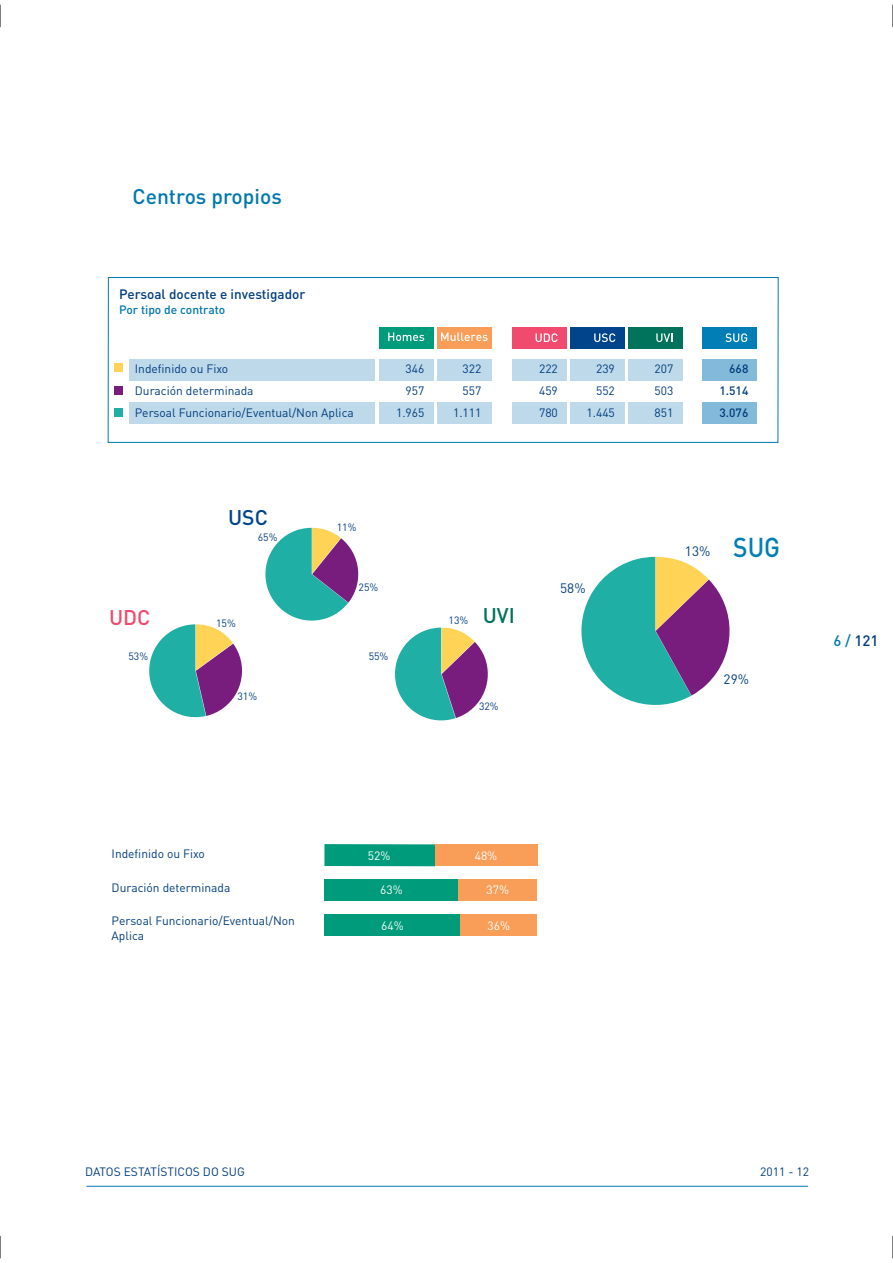
<style>
.page{position:relative;width:893px;height:1263px;background:#fff}
.page>*{position:absolute;margin:0;border:0;box-sizing:border-box;transform-origin:0 0}
.t1{font:500 27px "DIN";color:#007eb5;scale:.91 1}
.t2{font:500 21px "DIN";color:#0078ae}
.t3{font:500 21px "DIN";color:#f04a6f}
.t4{font:500 21px "DIN";color:#01448c}
.t5{font:500 21px "DIN";color:#01725b}
.t6{font:500 15px "DIN";color:#013d7d}
.t7{font:500 13.5px "DIN";color:#013d7d}
.t8{font:13.5px "DIN";color:#013d7d}
.t9{font:12px/14.4px "DIN";color:#013d7d}
.t10{font:12px "DIN";color:#fff}
.t11{font:500 12px "DIN";color:#0078ae}
.t12{font:500 12px "DIN";color:#013d7d}
.t13{font:10.5px "DIN";color:#013d7d}
.s1{color:#0078ae}
</style>
<div class="page">
<hr style="left:86px;top:1186px;width:722px;height:1px;background:#0078ae">
<svg style="left:581px;top:557px;width:149px;height:148px"></svg>
<svg style="left:395px;top:628px;width:93px;height:93px"></svg>
<svg style="left:265px;top:528px;width:94px;height:93px"></svg>
<svg style="left:149px;top:624px;width:93px;height:94px"></svg>
<div style="left:379px;top:327px;width:54px;height:21px;background:#009b7a"></div>
<div style="left:437px;top:327px;width:54px;height:21px;background:#f89e58"></div>
<div style="left:129px;top:359px;width:246px;height:22px;background:#bdd9ea"></div>
<div style="left:129px;top:402px;width:246px;height:22px;background:#bdd9ea"></div>
<div style="left:379px;top:359px;width:54px;height:22px;background:#bdd9ea"></div>
<div style="left:379px;top:402px;width:54px;height:22px;background:#bdd9ea"></div>
<div style="left:437px;top:359px;width:54px;height:22px;background:#bdd9ea"></div>
<div style="left:437px;top:402px;width:54px;height:22px;background:#bdd9ea"></div>
<div style="left:513px;top:359px;width:54px;height:22px;background:#bdd9ea"></div>
<div style="left:513px;top:402px;width:54px;height:22px;background:#bdd9ea"></div>
<div style="left:570px;top:359px;width:55px;height:22px;background:#bdd9ea"></div>
<div style="left:570px;top:402px;width:55px;height:22px;background:#bdd9ea"></div>
<div style="left:628px;top:359px;width:54px;height:22px;background:#bdd9ea"></div>
<div style="left:628px;top:402px;width:54px;height:22px;background:#bdd9ea"></div>
<div style="left:703px;top:359px;width:54px;height:22px;background:#83b9d9"></div>
<div style="left:703px;top:402px;width:54px;height:22px;background:#83b9d9"></div>
<div style="left:114px;top:363px;width:9px;height:9px;background:#fed356"></div>
<div style="left:114px;top:386px;width:9px;height:9px;background:#781d7d"></div>
<div style="left:114px;top:408px;width:9px;height:9px;background:#1fafa4"></div>
<div style="left:108px;top:277px;width:671px;height:166px;border:1px solid #0078ae"></div>
<svg style="left:441px;top:332px;width:47px;height:9px"></svg>
<svg style="left:388px;top:332px;width:36px;height:9px"></svg>
<div style="left:513px;top:327px;width:54px;height:21px;background:#f04a6f"></div>
<svg style="left:536px;top:333px;width:22px;height:9px"></svg>
<div style="left:570px;top:327px;width:55px;height:21px;background:#01448c"></div>
<svg style="left:594px;top:333px;width:21px;height:9px"></svg>
<div style="left:628px;top:327px;width:54px;height:21px;background:#01725b"></div>
<svg style="left:656px;top:333px;width:17px;height:9px"></svg>
<div style="left:703px;top:327px;width:54px;height:21px;background:#007eb5"></div>
<svg style="left:725px;top:333px;width:22px;height:9px"></svg>
<div style="left:324px;top:914px;width:136px;height:21px;background:#009b7a"></div>
<div style="left:460px;top:914px;width:77px;height:21px;background:#f89e58"></div>
<div style="left:324px;top:844px;width:111px;height:22px;background:#009b7a"></div>
<div style="left:435px;top:844px;width:102px;height:22px;background:#f89e58"></div>
<div style="left:324px;top:878px;width:134px;height:22px;background:#009b7a"></div>
<div style="left:458px;top:878px;width:79px;height:22px;background:#f89e58"></div>
<svg style="left:0;top:5px;width:1px;height:22px"></svg>
<svg style="left:0;top:1236px;width:1px;height:22px"></svg>
<svg style="left:892px;top:5px;width:1px;height:22px"></svg>
<svg style="left:892px;top:1236px;width:1px;height:22px"></svg>
<h2 class="t2" style="left:133px;top:183px;width:151px">Centros propios</h2>
<p class="t7" style="left:119px;top:285px;width:188px">Persoal docente e investigador</p>
<p class="t11" style="left:119px;top:302px;width:108px">Por tipo de contrato</p>
<p class="t9" style="left:135px;top:362px;width:95px">Indefinido ou Fixo</p>
<p class="t9" style="left:406px;top:362px;width:20px">346</p>
<p class="t9" style="left:463px;top:362px;width:20px">322</p>
<p class="t9" style="left:539px;top:362px;width:20px">222</p>
<p class="t9" style="left:596px;top:362px;width:20px">239</p>
<p class="t9" style="left:655px;top:362px;width:20px">207</p>
<p class="t12" style="left:729px;top:361px;width:21px">668</p>
<p class="t9" style="left:135px;top:383px;width:120px">Duración determinada</p>
<p class="t9" style="left:406px;top:383px;width:20px">957</p>
<p class="t9" style="left:463px;top:383px;width:20px">557</p>
<p class="t9" style="left:539px;top:383px;width:20px">459</p>
<p class="t9" style="left:596px;top:383px;width:20px">552</p>
<p class="t9" style="left:655px;top:383px;width:20px">503</p>
<p class="t12" style="left:719px;top:383px;width:30px">1.514</p>
<p class="t9" style="left:135px;top:405px;width:220px">Persoal Funcionario/Eventual/Non Aplica</p>
<p class="t9" style="left:396px;top:405px;width:30px">1.965</p>
<p class="t9" style="left:453px;top:405px;width:30px">1.111</p>
<p class="t9" style="left:539px;top:405px;width:20px">780</p>
<p class="t9" style="left:587px;top:405px;width:30px">1.445</p>
<p class="t9" style="left:655px;top:405px;width:20px">851</p>
<p class="t12" style="left:719px;top:405px;width:30px">3.076</p>
<h2 class="t3" style="left:109px;top:604px;width:43px">UDC</h2>
<p class="t13" style="left:128px;top:649px;width:21px">53%</p>
<h2 class="t4" style="left:228px;top:503px;width:41px">USC</h2>
<p class="t13" style="left:258px;top:531px;width:21px">65%</p>
<p class="t13" style="left:216px;top:617px;width:21px">15%</p>
<p class="t13" style="left:237px;top:690px;width:21px">31%</p>
<p class="t13" style="left:337px;top:520px;width:21px">11%</p>
<p class="t13" style="left:359px;top:581px;width:21px">25%</p>
<p class="t13" style="left:369px;top:649px;width:21px">55%</p>
<p class="t13" style="left:449px;top:613px;width:21px">13%</p>
<h2 class="t5" style="left:483px;top:602px;width:34px">UVI</h2>
<p class="t13" style="left:479px;top:700px;width:21px">32%</p>
<p class="t8" style="left:560px;top:580px;width:27px">58%</p>
<p class="t8" style="left:685px;top:543px;width:27px">13%</p>
<h1 class="t1" style="left:733px;top:530px;width:53px">SUG</h1>
<p class="t8" style="left:724px;top:671px;width:27px">29%</p>
<p class="t6" style="left:833px;top:631px;width:46px"><span class="s1">6 /</span> 121</p>
<p class="t9" style="left:112px;top:846px;width:95px">Indefinido ou Fixo</p>
<p class="t9" style="left:112px;top:880px;width:120px">Duración determinada</p>
<p class="t9" style="left:112px;top:913px;width:185px">Persoal Funcionario/Eventual/Non<br>Aplica</p>
<p class="t10" style="left:368px;top:848px;width:24px">52%</p>
<p class="t10" style="left:475px;top:848px;width:24px">48%</p>
<p class="t10" style="left:380px;top:882px;width:24px">63%</p>
<p class="t10" style="left:486px;top:882px;width:24px">37%</p>
<p class="t10" style="left:381px;top:918px;width:24px">64%</p>
<p class="t10" style="left:488px;top:918px;width:24px">36%</p>
<p class="t9" style="left:85px;top:1164px;width:161px">DATOS ESTATÍSTICOS DO SUG</p>
<p class="t9" style="left:760px;top:1164px;width:50px">2011 - 12</p>
</div>
